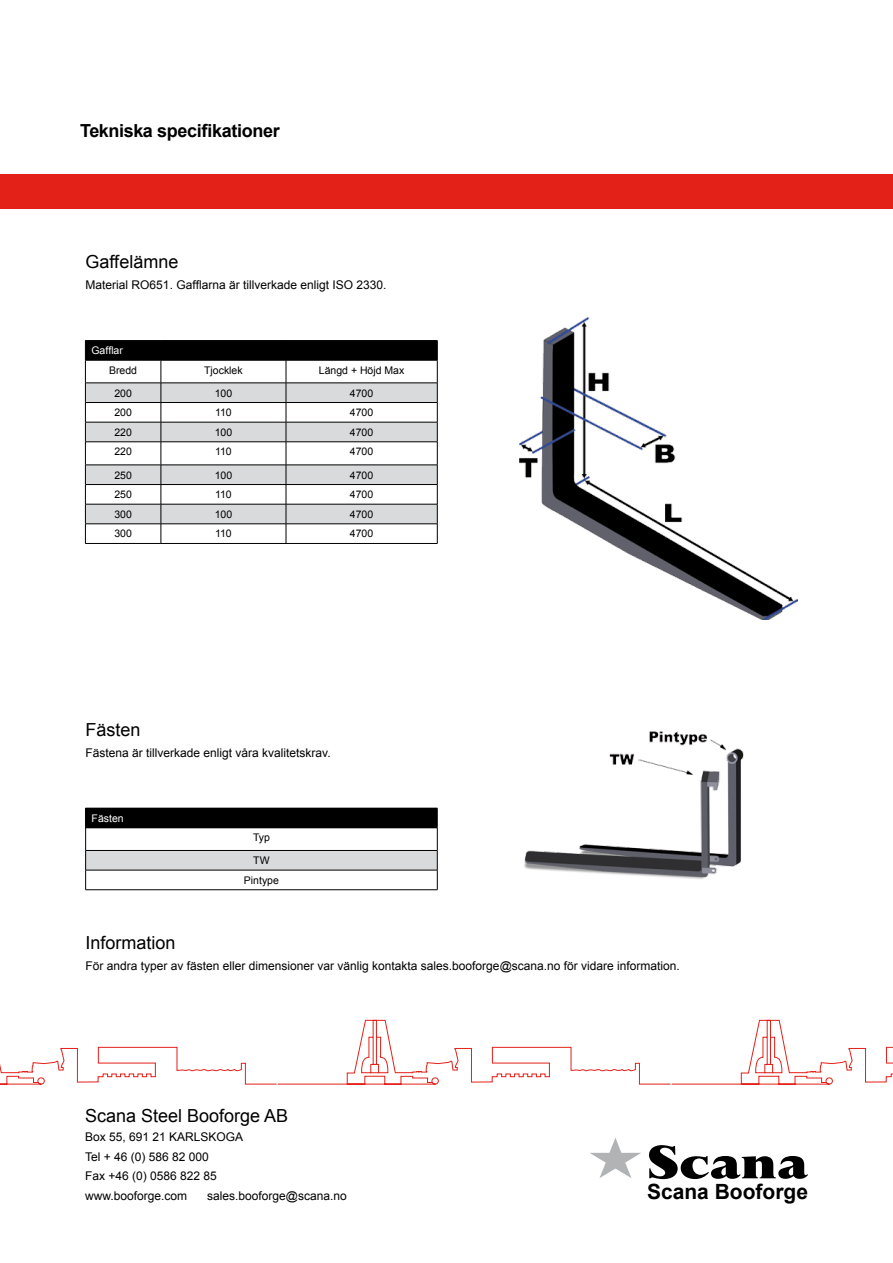
<style>
.page{position:relative;width:893px;height:1263px;background:#fff}
.page>*{position:absolute;margin:0;border:0;box-sizing:border-box;transform-origin:0 0}
.t1{font:700 21px "Arial";color:#000}
.t2{font:18px "Arial";color:#000}
.t3{font:700 18px "Arial";letter-spacing:-.02em;color:#000}
.t4{font:12px/19.5px "Arial";color:#000}
.t5{font:10.5px/22.6px "Arial";color:#000}
.t6{font:10.5px "Arial";color:#fff}
</style>
<div class="page">
<svg style="left:0;top:1020px;width:893px;height:65px"></svg>
<svg style="left:649px;top:1145px;width:159px;height:34px"></svg>
<svg style="left:590px;top:1138px;width:51px;height:40px"></svg>
<div style="left:0;top:174px;width:893px;height:34px;background:#e32119"></div>
<img style="left:524px;top:731px;width:220px;height:148px">
<img style="left:520px;top:317px;width:277px;height:303px">
<hr style="left:85px;top:340px;width:76px;height:1px;background:#000">
<hr style="left:161px;top:340px;width:125px;height:1px;background:#000">
<hr style="left:286px;top:340px;width:151px;height:1px;background:#000">
<svg style="left:85px;top:341px;width:353px;height:202px"></svg>
<hr style="left:85px;top:543px;width:76px;height:1px;background:#000">
<hr style="left:161px;top:543px;width:125px;height:1px;background:#000">
<hr style="left:286px;top:543px;width:151px;height:1px;background:#000">
<div style="left:86px;top:808px;width:351px;height:20px;background:#000"></div>
<div style="left:86px;top:850px;width:351px;height:20px;background:#d9dadb"></div>
<hr style="left:85px;top:850px;width:352px;height:1px;background:#000">
<hr style="left:85px;top:870px;width:352px;height:1px;background:#000">
<svg style="left:85px;top:808px;width:1px;height:81px"></svg>
<svg style="left:437px;top:808px;width:1px;height:81px"></svg>
<hr style="left:85px;top:889px;width:352px;height:1px;background:#000">
<h2 class="t3" style="left:80px;top:119px;width:201px">Tekniska specifikationer</h2>
<h2 class="t2" style="left:86px;top:250px;width:94px">Gaffelämne</h2>
<p class="t4" style="left:86px;top:275px;width:302px">Material RO651. Gafflarna är tillverkade enligt ISO 2330.</p>
<p class="t6" style="left:91px;top:344px;width:33px">Gafflar</p>
<p class="t5" style="left:109px;top:359px;width:30px">Bredd</p>
<p class="t5" style="left:204px;top:359px;width:40px">Tjocklek</p>
<p class="t5" style="left:319px;top:359px;width:87px">Längd + Höjd Max</p>
<p class="t5" style="left:114px;top:382px;width:19px">200</p>
<p class="t5" style="left:215px;top:382px;width:19px">100</p>
<p class="t5" style="left:350px;top:382px;width:25px">4700</p>
<p class="t5" style="left:114px;top:401px;width:19px">200</p>
<p class="t5" style="left:215px;top:401px;width:18px">110</p>
<p class="t5" style="left:350px;top:401px;width:25px">4700</p>
<p class="t5" style="left:114px;top:421px;width:19px">220</p>
<p class="t5" style="left:215px;top:421px;width:19px">100</p>
<p class="t5" style="left:350px;top:421px;width:25px">4700</p>
<p class="t5" style="left:114px;top:440px;width:19px">220</p>
<p class="t5" style="left:215px;top:440px;width:18px">110</p>
<p class="t5" style="left:350px;top:440px;width:25px">4700</p>
<p class="t5" style="left:114px;top:464px;width:19px">250</p>
<p class="t5" style="left:215px;top:464px;width:19px">100</p>
<p class="t5" style="left:350px;top:464px;width:25px">4700</p>
<p class="t5" style="left:114px;top:483px;width:19px">250</p>
<p class="t5" style="left:215px;top:483px;width:18px">110</p>
<p class="t5" style="left:350px;top:483px;width:25px">4700</p>
<p class="t5" style="left:114px;top:503px;width:19px">300</p>
<p class="t5" style="left:215px;top:503px;width:19px">100</p>
<p class="t5" style="left:350px;top:503px;width:25px">4700</p>
<p class="t5" style="left:114px;top:523px;width:19px">300</p>
<p class="t5" style="left:215px;top:523px;width:18px">110</p>
<p class="t5" style="left:350px;top:523px;width:25px">4700</p>
<h2 class="t2" style="left:85px;top:718px;width:57px">Fästen</h2>
<p class="t4" style="left:85px;top:743px;width:247px">Fästena är tillverkade enligt våra kvalitetskrav.</p>
<p class="t6" style="left:92px;top:811px;width:34px">Fästen</p>
<p class="t5" style="left:253px;top:826px;width:18px">Typ<br>TW</p>
<p class="t5" style="left:244px;top:869px;width:37px">Pintype</p>
<h2 class="t2" style="left:85px;top:931px;width:92px">Information</h2>
<p class="t4" style="left:85px;top:956px;width:596px">För andra typer av fästen eller dimensioner var vänlig kontakta sales.booforge@scana.no för vidare information.</p>
<h2 class="t2" style="left:85px;top:1104px;width:205px">Scana Steel Booforge AB</h2>
<p class="t4" style="left:85px;top:1127px;width:160px">Box 55, 691 21 KARLSKOGA<br>Tel + 46 (0) 586 82 000<br>Fax +46 (0) 0586 822 85 www.booforge.com</p>
<p class="t4" style="left:207px;top:1186px;width:141px">sales.booforge@scana.no</p>
<h1 class="t1" style="left:647px;top:1178px;width:163px">Scana Booforge</h1>
</div>
